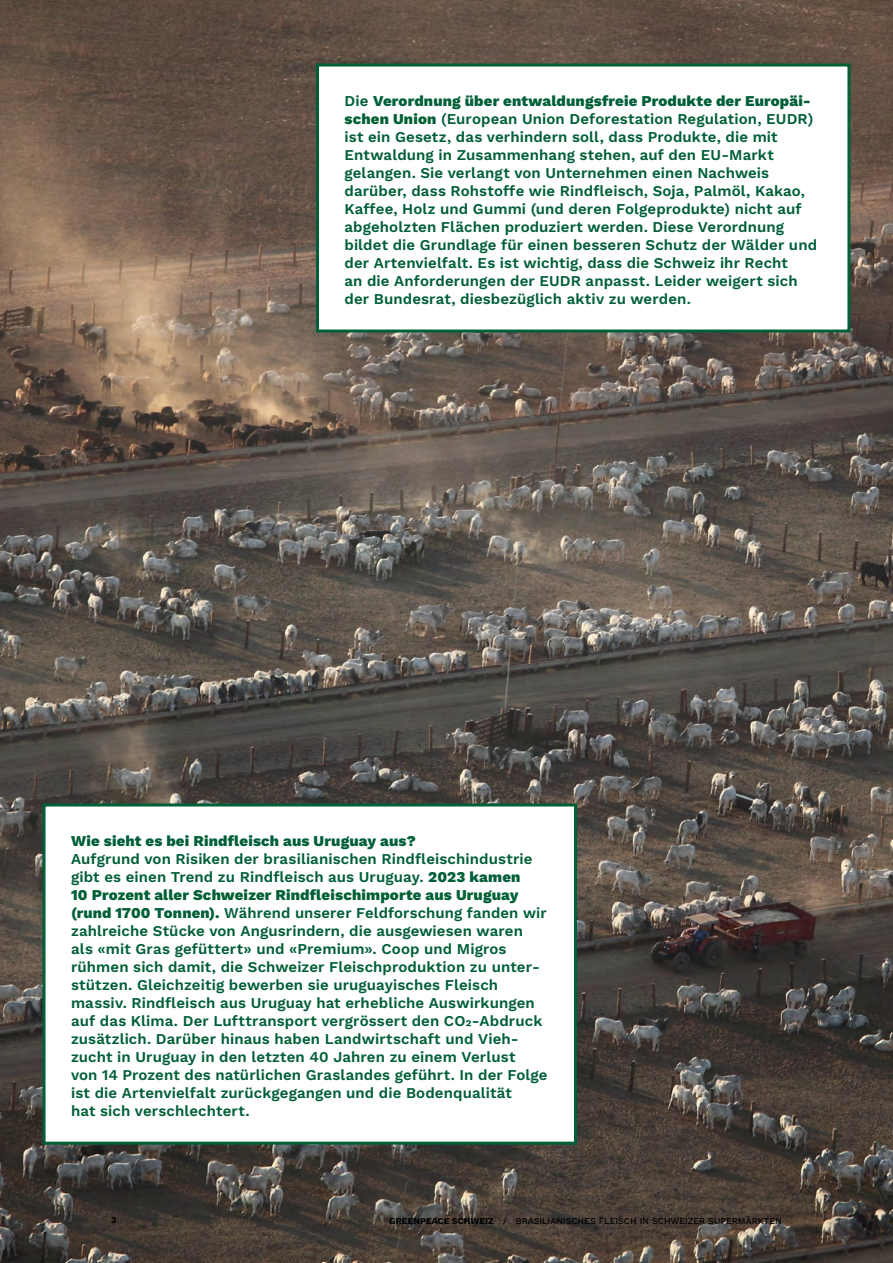
<style>
.page{position:relative;width:893px;height:1263px;background:#fff}
.page>*{position:absolute;margin:0;border:0;box-sizing:border-box;transform-origin:0 0}
.t1{font:600 15px/18px "Work Sans";letter-spacing:.01em;color:#005f36}
.t2{font:800 15px "Work Sans";letter-spacing:.01em;color:#005f36}
.t3{font:500 9px "Work Sans";color:#000}
.t4{font:700 9px "Work Sans";color:#000}
.s1{font-weight:800}
.s2{font-weight:700}
</style>
<div class="page">
<img style="left:0;top:0;width:893px;height:1263px">
<div style="left:317px;top:65px;width:532px;height:266px;background:#fff"></div>
<div style="left:316px;top:64px;width:534px;height:268px;border:3px solid #005f36"></div>
<div style="left:44px;top:805px;width:531px;height:338px;background:#fff"></div>
<div style="left:43px;top:803px;width:534px;height:342px;border:3px solid #005f36"></div>
<p class="t1" style="left:344px;top:91px;width:474px">Die <span class="s1">Verordnung über entwaldungsfreie Produkte der Europäi&shy;schen Union</span> (European Union Deforestation Regulation, EUDR) ist ein Gesetz, das verhindern soll, dass Produkte, die mit Entwaldung in Zusammenhang stehen, auf den EU-Markt gelangen. Sie verlangt von Unternehmen einen Nachweis darüber, dass Rohstoffe wie Rindfleisch, Soja, Palmöl, Kakao, Kaffee, Holz und Gummi (und deren Folgeprodukte) nicht auf abgeholzten Flächen produziert werden. Diese Verordnung bildet die Grundlage für einen besseren Schutz der Wälder und der Artenvielfalt. Es ist wichtig, dass die Schweiz ihr Recht<br>an die Anforderungen der EUDR anpasst. Leider weigert sich der Bundesrat, diesbezüglich aktiv zu werden.</p>
<p class="t2" style="left:71px;top:829px;width:346px">Wie sieht es bei Rindfleisch aus Uruguay aus?</p>
<p class="t1" style="left:71px;top:849px;width:478px">Aufgrund von Risiken der brasilianischen Rindfleischindustrie gibt es einen Trend zu Rindfleisch aus Uruguay. <span class="s1">2023 kamen<br>10 Prozent aller Schweizer Rindfleischimporte aus Uruguay (rund 1700 Tonnen).</span> Während unserer Feldforschung fanden wir zahlreiche Stücke von Angusrindern, die aus gewiesen waren als «mit Gras gefüttert» und «Premium». Coop und Migros rühmen sich damit, die Schweizer Fleischproduktion zu unter&shy;stützen. Gleichzeitig bewerben sie uruguayisches Fleisch massiv. Rindfleisch aus Uruguay hat erhebliche Auswirkungen auf das Klima. Der Lufttransport vergrössert den CO2-Abdruck zusätzlich. Darüber hinaus haben Landwirtschaft und Vieh&shy;zucht in Uruguay in den letzten 40 Jahren zu einem Verlust<br>von 14 Prozent des natürlichen Graslandes geführt. In der Folge ist die Artenvielfalt zurückgegangen und die Bodenqualität<br>hat sich verschlechtert.</p>
<p class="t4" style="left:111px;top:1213px;width:7px">3</p>
<p class="t3" style="left:389px;top:1214px;width:394px"><span class="s2">GREENPEACE SCHWEIZ</span> / BRASILIANISCHES FLEISCH IN SCHWEIZER SUPERMÄRKTEN</p>
</div>
